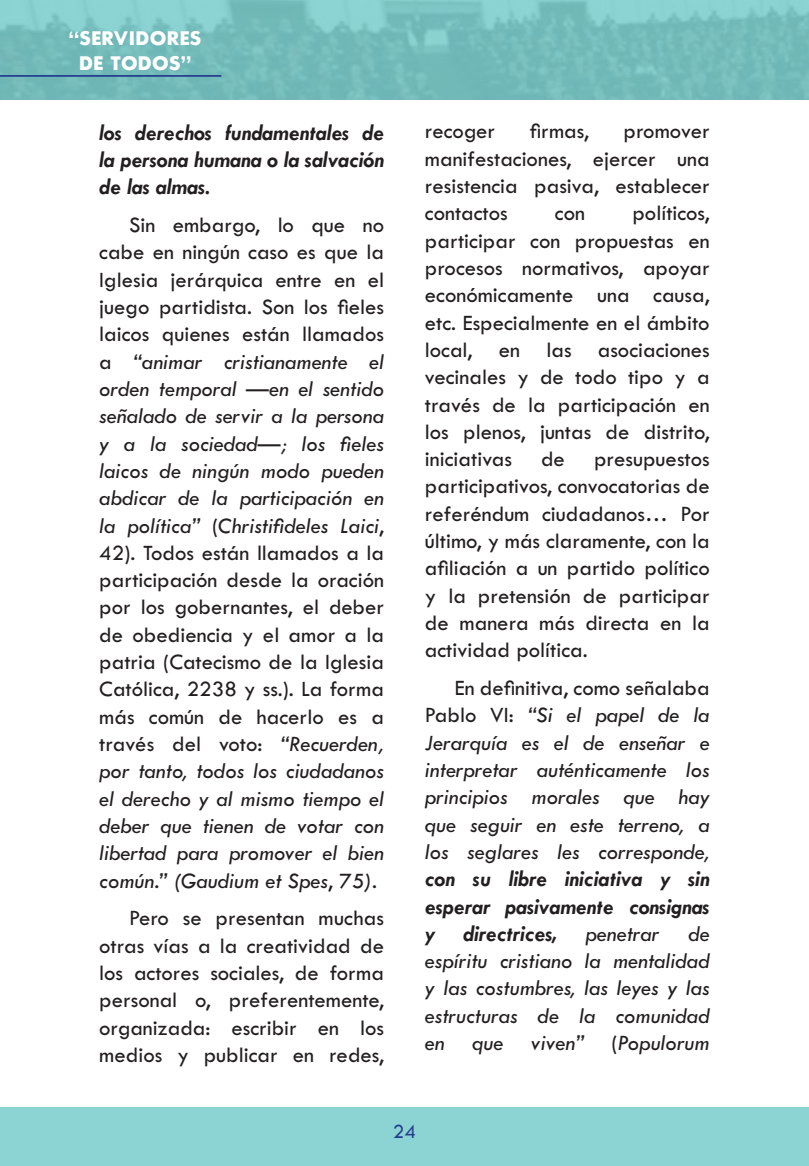
<style>
.page{position:relative;width:809px;height:1166px;background:#fff}
.page>*{position:absolute;margin:0;border:0;box-sizing:border-box;transform-origin:0 0}
.t1{font:22.75px/27.3px "Tw Cen MT Std";color:#231f20;text-align:justify}
.t2{font:italic 22.75px/27.3px "Tw Cen MT Std";color:#231f20;text-align:justify}
.t3{font:italic 700 22.75px/27.3px "Tw Cen";color:#231f20;text-align:justify}
.t4{font:800 21px/24.5px "Tw Cen MT Std";color:#fff;text-align:center}
.t5{font:21px "Tw Cen MT Std";color:#253f8e}
.s1{font-style:italic}
.s2{font-style:normal}
.s3{font-family:"Tw Cen";font-weight:700}
</style>
<div class="page">
<svg style="left:0;top:0;width:809px;height:99px;background:#77bfbe"></svg>
<div style="left:0;top:1107px;width:809px;height:59px;background:#8cd4d3"></div>
<hr style="left:0;top:75px;width:221px;height:2px;background:#253f8e">
<p class="t4" style="left:69px;top:25px;width:134px">“SERVIDORES<br>DE TODOS”</p>
<p class="t3" style="left:99px;top:118px;width:286px">los derechos fundamentales de la persona humana o la salvación de las almas.</p>
<p class="t1" style="left:99px;top:212px;width:286px;text-indent:30px">Sin embargo, lo que no cabe en ningún caso es que la Iglesia jerárquica entre en el juego partidista. Son los fieles laicos quienes están llamados a <span class="s1">“animar cristianamente el orden temporal —en el sentido señalado de servir a la persona y a la sociedad—; los fieles laicos de ningún modo pueden abdicar de la participación en la política”</span> (<span class="s1">Christifideles Laici</span>, 42). Todos están llamados a la participación desde la oración por los gobernantes, el deber de obediencia y el amor a la patria (Catecismo de la Iglesia Católica, 2238 y ss.). La forma más común de hacerlo es a través del voto: <span class="s1">“Recuerden, por tanto, todos los ciudadanos el derecho y al mismo tiempo el deber que tienen de votar con libertad para promover el bien común.” (Gaudium et Spes</span>, 75<span class="s1">).</span></p>
<p class="t1" style="left:99px;top:905px;width:286px;text-indent:30px">Pero se presentan muchas otras vías a la creatividad de los actores sociales, de forma personal o, preferentemente, organizada: escribir en los medios y publicar en redes,</p>
<p class="t1" style="left:425px;top:118px;width:72px">recoger</p>
<p class="t1" style="left:529px;top:118px;width:61px">firmas,</p>
<p class="t1" style="left:425px;top:118px;width:286px;text-indent:199px">promover manifestaciones, ejercer una resistencia pasiva, establecer contactos</p>
<p class="t1" style="left:425px;top:200px;width:286px;text-indent:207px">políticos, participar con propuestas en procesos normativos, apoyar económicamente una causa, etc. Especialmente en el ámbito local, en las asociaciones vecinales y de todo tipo y a través de la participación en los plenos, juntas de distrito, iniciativas</p>
<p class="t1" style="left:555px;top:200px;width:32px">con</p>
<p class="t1" style="left:541px;top:445px;width:25px">de</p>
<p class="t1" style="left:425px;top:445px;width:286px;text-indent:169px">presupuestos participativos, convocatorias de referéndum ciudadanos… Por último, y más claramente, con la afiliación a un partido político y la pretensión de participar de manera más directa en la actividad política.</p>
<p class="t2" style="left:425px;top:674px;width:286px;text-indent:30px"><span class="s2">En definitiva, como señalaba Pablo VI:</span> “Si el papel de la Jerarquía es el de enseñar e interpretar auténticamente los principios morales que hay que seguir en este terreno, a los seglares les corresponde, <span class="s3">con su libre iniciativa y sin esperar pasivamente consignas y directrices,</span></p>
<p class="t2" style="left:425px;top:920px;width:286px;text-indent:263px">de espíritu cristiano la mentalidad y las costumbres, las leyes y las estructuras de la comunidad en que viven” <span class="s2">(</span>Populorum</p>
<p class="t2" style="left:585px;top:920px;width:75px">penetrar</p>
<p class="t5" style="left:393px;top:1120px;width:25px">24</p>
</div>
